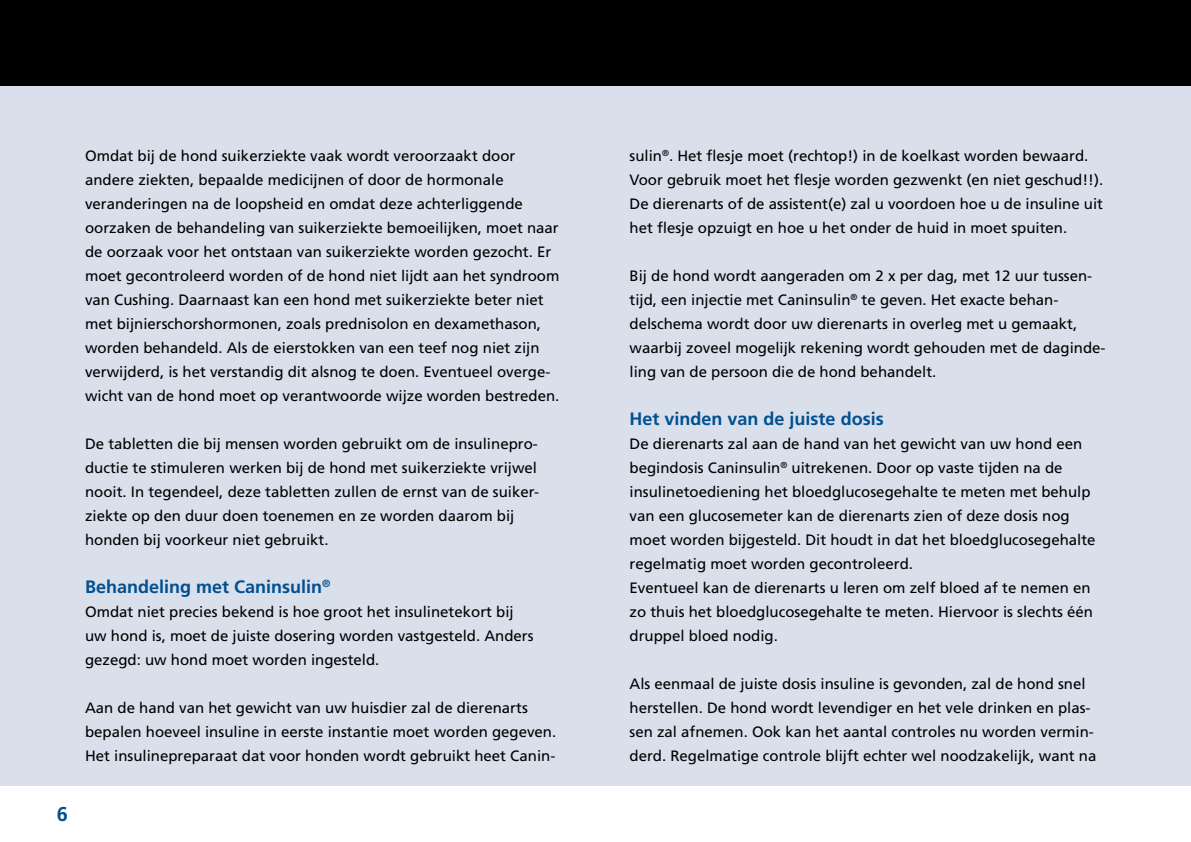
<style>
.page{position:relative;width:1191px;height:842px;background:#fff}
.page>*{position:absolute;margin:0;border:0;box-sizing:border-box;transform-origin:0 0}
.t1{font:700 20px "Frutiger";color:#005091}
.t2{font:700 18px "Frutiger";color:#005091}
.t3{font:15px/24px "Frutiger";color:#000}
</style>
<div class="page">
<div style="left:0;top:0;width:1191px;height:785px;background:#dadfec"></div>
<div style="left:0;top:0;width:1191px;height:85px;background:#000"></div>
<h1 class="t1" style="left:57px;top:802px;width:13px">6</h1>
<p class="t3" style="left:85px;top:143px;width:476px">Omdat bij de hond suikerziekte vaak wordt veroorzaakt door andere ziekten, bepaalde medicijnen of door de hormonale veranderingen na de loopsheid en omdat deze achterliggende oorzaken de behandeling van suikerziekte bemoeilijken, moet naar de oorzaak voor het ontstaan van suikerziekte worden gezocht. Er moet gecontroleerd worden of de hond niet lijdt aan het syndroom van Cushing. Daarnaast kan een hond met suikerziekte beter niet met bijnierschorshormonen, zoals prednisolon en dexamethason, worden behandeld. Als de eierstokken van een teef nog niet zijn verwijderd, is het verstandig dit alsnog te doen. Eventueel overge&shy;wicht van de hond moet op verantwoorde wijze worden bestreden.</p>
<p class="t3" style="left:85px;top:431px;width:454px">De tabletten die bij mensen worden gebruikt om de insulinepro&shy;ductie te stimuleren werken bij de hond met suikerziekte vrijwel nooit. In tegendeel, deze tabletten zullen de ernst van de suiker&shy;ziekte op den duur doen toenemen en ze worden daarom bij honden bij voorkeur niet gebruikt.</p>
<p class="t2" style="left:85px;top:576px;width:247px">Behandeling met Caninsulin<sup>®</sup></p>
<p class="t3" style="left:85px;top:599px;width:450px">Omdat niet precies bekend is hoe groot het insulinetekort bij uw hond is, moet de juiste dosering worden vastgesteld. Anders gezegd: uw hond moet worden ingesteld.</p>
<p class="t3" style="left:85px;top:695px;width:472px">Aan de hand van het gewicht van uw huisdier zal de dierenarts bepalen hoeveel insuline in eerste instantie moet worden gegeven.<br>Het insulinepreparaat dat voor honden wordt gebruikt heet Canin-</p>
<p class="t3" style="left:629px;top:143px;width:475px">sulin<sup>®</sup>. Het flesje moet (rechtop!) in de koelkast worden bewaard.<br>Voor gebruik moet het flesje worden gezwenkt (en niet geschud!!).<br>De dierenarts of de assistent(e) zal u voordoen hoe u de insuline uit het flesje opzuigt en hoe u het onder de huid in moet spuiten.</p>
<p class="t3" style="left:629px;top:263px;width:477px">Bij de hond wordt aangeraden om 2 x per dag, met 12 uur tussen&shy;tijd, een injectie met Caninsulin<sup>®</sup> te geven. Het exacte behan&shy;delschema wordt door uw dierenarts in overleg met u gemaakt, waarbij zoveel mogelijk rekening wordt gehouden met de daginde&shy;ling van de persoon die de hond behandelt.</p>
<p class="t2" style="left:629px;top:408px;width:256px">Het vinden van de juiste dosis</p>
<p class="t3" style="left:629px;top:431px;width:467px">De dierenarts zal aan de hand van het gewicht van uw hond een begindosis Caninsulin<sup>®</sup> uitrekenen. Door op vaste tijden na de insulinetoediening het bloedglucosegehalte te meten met behulp van een glucosemeter kan de dierenarts zien of deze dosis nog moet worden bijgesteld. Dit houdt in dat het bloedglucosegehalte regelmatig moet worden gecontroleerd.<br>Eventueel kan de dierenarts u leren om zelf bloed af te nemen en zo thuis het bloedglucosegehalte te meten. Hiervoor is slechts één druppel bloed nodig.</p>
<p class="t3" style="left:629px;top:671px;width:468px">Als eenmaal de juiste dosis insuline is gevonden, zal de hond snel herstellen. De hond wordt levendiger en het vele drinken en plas&shy;sen zal afnemen. Ook kan het aantal controles nu worden vermin&shy;derd. Regelmatige controle blijft echter wel noodzakelijk, want na</p>
</div>
